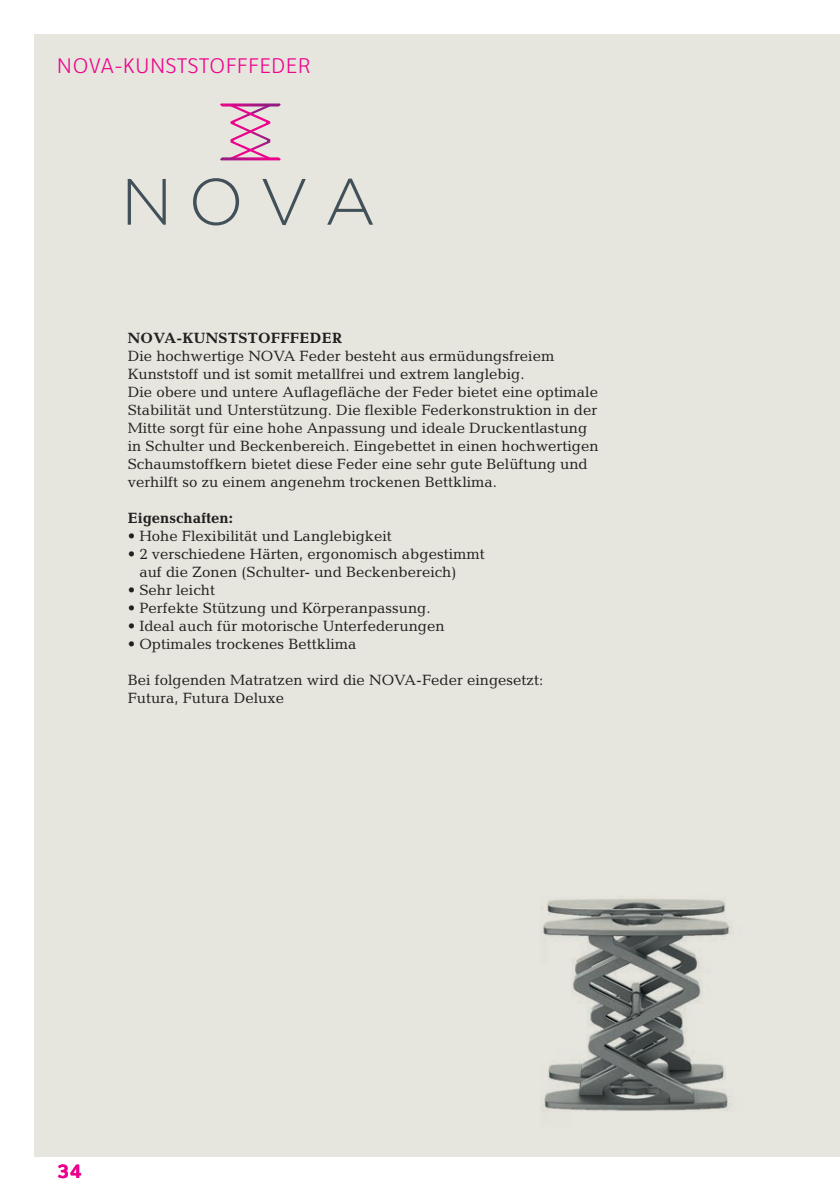
<style>
.page{position:relative;width:840px;height:1191px;background:#fff}
.page>*{position:absolute;margin:0;border:0;box-sizing:border-box;transform-origin:0 0}
.t1{font:300 22px "Clearview Text";letter-spacing:.015em;color:#ed028c}
.t2{font:700 20px "Clearview Text";color:#ed028c}
.t3{font:15px/18px "Candida Std";color:#231f20}
.t4{font:700 15px "Candida Std";letter-spacing:.02em;color:#231f20}
.t5{font:700 15px "Candida Std";color:#231f20}
</style>
<div class="page">
<div style="left:34px;top:34px;width:805px;height:1123px;background:#e7e6de"></div>
<img style="left:541px;top:898px;width:190px;height:213px">
<svg style="left:128px;top:179px;width:38px;height:46px"></svg>
<svg style="left:193px;top:178px;width:46px;height:47px"></svg>
<svg style="left:262px;top:179px;width:43px;height:46px"></svg>
<svg style="left:327px;top:179px;width:46px;height:46px"></svg>
<svg style="left:220px;top:103px;width:61px;height:57px"></svg>
<h1 class="t1" style="left:57px;top:54px;width:255px">NOVA-KUNSTSTOFFFEDER</h1>
<p class="t4" style="left:128px;top:329px;width:216px">NOVA-KUNSTSTOFFFEDER</p>
<p class="t3" style="left:128px;top:347px;width:472px">Die hochwertige NOVA Feder besteht aus ermüdungsfreiem Kunststoff und ist somit metallfrei und extrem langlebig.<br>Die obere und untere Auflagefläche der Feder bietet eine optimale Stabilität und Unterstützung. Die flexible Federkonstruktion in der Mitte sorgt für eine hohe Anpassung und ideale Druckentlastung in Schulter und Beckenbereich. Eingebettet in einen hochwertigen Schaumstoffkern bietet diese Feder eine sehr gute Belüftung und verhilft so zu einem angenehm trockenen Bettklima.</p>
<p class="t5" style="left:128px;top:509px;width:107px">Eigenschaften:</p>
<p class="t3" style="left:128px;top:527px;width:265px">• Hohe Flexibilität und Langlebigkeit</p>
<p class="t3" style="left:139px;top:545px;width:347px;text-indent:-12px">• 2 verschiedene Härten, ergonomisch abgestimmt auf die Zonen (Schulter- und Beckenbereich)</p>
<p class="t3" style="left:128px;top:581px;width:89px">• Sehr leicht</p>
<p class="t3" style="left:128px;top:599px;width:304px">• Perfekte Stützung und Körperanpassung.</p>
<p class="t3" style="left:128px;top:617px;width:318px">• Ideal auch für motorische Unterfederungen</p>
<p class="t3" style="left:128px;top:635px;width:230px">• Optimales trockenes Bettklima</p>
<p class="t3" style="left:128px;top:671px;width:417px">Bei folgenden Matratzen wird die NOVA-Feder eingesetzt:<br>Futura, Futura Deluxe</p>
<h2 class="t2" style="left:57px;top:1159px;width:27px">34</h2>
</div>
